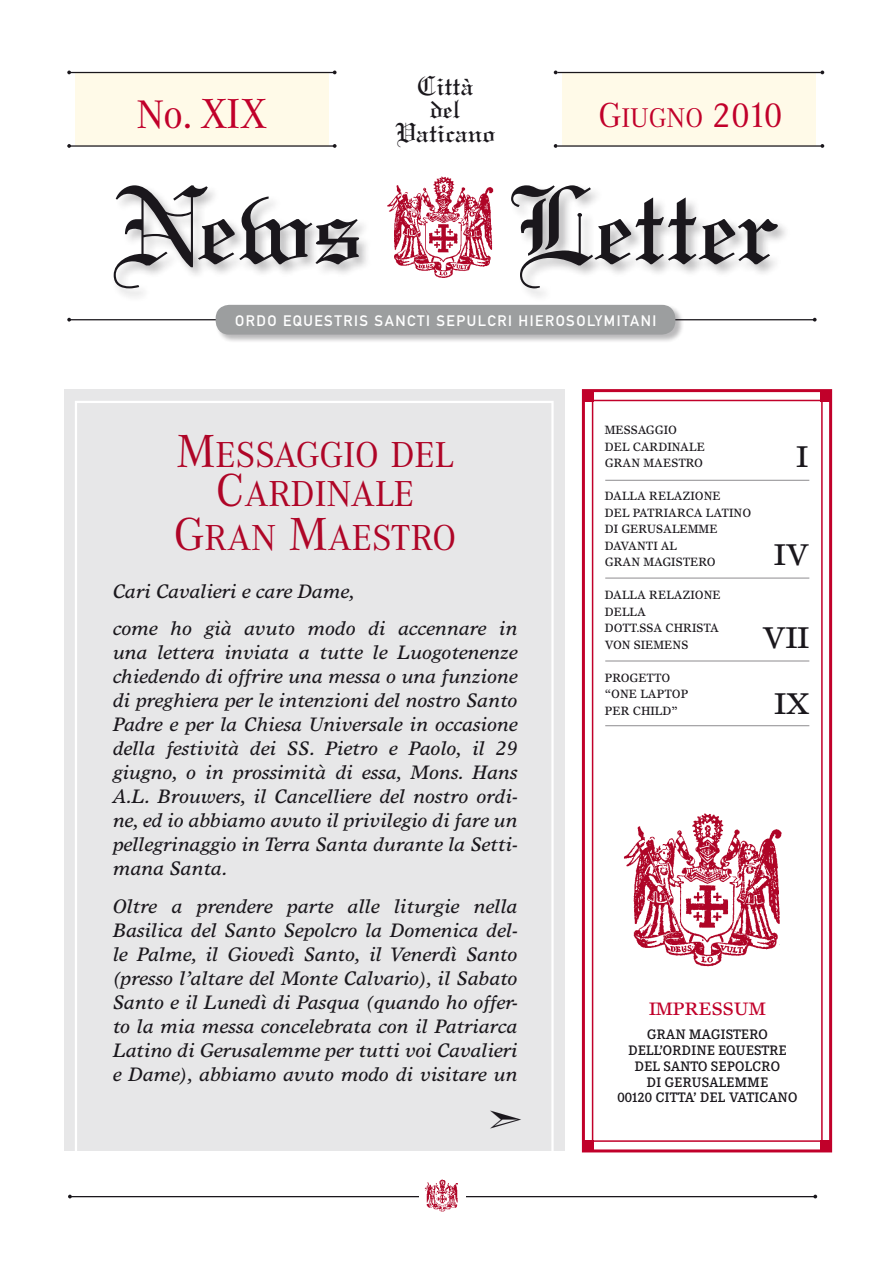
<style>
.page{position:relative;width:893px;height:1263px;background:#fff}
.page>*{position:absolute;margin:0;border:0;box-sizing:border-box;transform-origin:0 0}
.t1{font:117.15px "Linotext";color:#1a171c}
.t2{font:41.25px "Corporate A";color:#c1002a}
.t3{font:37.5px/39px "Corporate A";color:#af0527;text-align:center}
.t4{font:36px "Corporate A";color:#c1002a}
.t5{font:30px "Times Europa";color:#1a171c}
.t6{font:29.1px/23.5px "Linotext";color:#1a171c;text-align:center}
.t7{font:italic 19.5px/24px "Times Europa";color:#1a171c;text-align:justify}
.t8{font:18px "Times Europa";color:#c1002a}
.t9{font:15px "DIN Mittelschrift Std";letter-spacing:.1em;color:#fff}
.t10{font:500 13.5px/15.8px "Corporate EBQ";letter-spacing:.03em;color:#1a171c;text-align:center}
.t11{font:12px/16.5px "Times Europa";color:#1a171c;scale:.95 1}
.s1{font-size:43.5px}
.s2{font-size:28.05px}
.s3{font-size:48px}
</style>
<div class="page">
<div style="left:64px;top:389px;width:501px;height:761px;background:#e7e7e8"></div>
<div style="left:592px;top:400px;width:231px;height:742px;background:#fff;border:2px solid #c1002a"></div>
<div style="left:582px;top:389px;width:250px;height:763px;border:3px solid #c1002a"></div>
<hr style="left:70px;top:1196px;width:746px;height:1px;background:#1a171c">
<div style="left:419px;top:1184px;width:47px;height:19px;background:#fff"></div>
<img style="left:424px;top:1179px;width:34px;height:33px">
<div style="left:75px;top:72px;width:253px;height:74px;background:#fffae8"></div>
<div style="left:563px;top:72px;width:253px;height:74px;background:#fffae8"></div>
<div style="left:112px;top:183px;width:679px;height:119px;background:#1a171c;opacity:.3"></div>
<div style="left:383px;top:169px;width:125px;height:121px;background:#fff"></div>
<img style="left:387px;top:176px;width:107px;height:102px">
<hr style="left:70px;top:145px;width:264px;height:2px;background:#1a171c">
<hr style="left:70px;top:72px;width:264px;height:1px;background:#1a171c">
<hr style="left:557px;top:145px;width:264px;height:2px;background:#1a171c">
<hr style="left:69px;top:319px;width:746px;height:1px;background:#1a171c">
<hr style="left:557px;top:72px;width:264px;height:1px;background:#1a171c">
<svg style="left:554px;top:144px;width:3px;height:4px"></svg>
<svg style="left:333px;top:144px;width:4px;height:4px"></svg>
<svg style="left:67px;top:144px;width:4px;height:4px"></svg>
<svg style="left:67px;top:318px;width:4px;height:4px"></svg>
<svg style="left:813px;top:318px;width:4px;height:4px"></svg>
<svg style="left:820px;top:144px;width:4px;height:4px"></svg>
<svg style="left:820px;top:71px;width:4px;height:3px"></svg>
<div style="left:215px;top:304px;width:469px;height:39px;background:#1a171c;opacity:.3"></div>
<div style="left:216px;top:305px;width:459px;height:30px;background:#9c9e9f;border-radius:13px"></div>
<div style="left:583px;top:391px;width:11px;height:11px;background:#c1002a"></div>
<div style="left:821px;top:391px;width:10px;height:11px;background:#c1002a"></div>
<div style="left:583px;top:1140px;width:11px;height:11px;background:#c1002a"></div>
<div style="left:821px;top:1140px;width:10px;height:11px;background:#c1002a"></div>
<img style="left:623px;top:813px;width:159px;height:154px">
<div style="left:75px;top:401px;width:479px;height:763px;border:2px solid #fff"></div>
<hr style="left:605px;top:480px;width:204px;height:1px;background:#1a171c">
<hr style="left:605px;top:578px;width:204px;height:1px;background:#1a171c">
<hr style="left:605px;top:661px;width:204px;height:1px;background:#1a171c">
<hr style="left:605px;top:725px;width:204px;height:1px;background:#1a171c">
<h3 class="t6" style="left:395px;top:73px;width:102px">Città<br>del<br>Vaticano</h3>
<h2 class="t2" style="left:137px;top:91px;width:132px">No. <span class="s1">XIX</span></h2>
<h3 class="t4" style="left:598px;top:95px;width:186px">G<span class="s2">IUGNO</span> 2010</h3>
<h1 class="t1" style="left:112px;top:156px;width:253px">News</h1>
<h1 class="t1" style="left:510px;top:156px;width:272px">Letter</h1>
<p class="t9" style="left:235px;top:312px;width:423px">ORDO EQUESTRIS SANCTI SEPULCRI HIEROSOLYMITANI</p>
<h3 class="t3" style="left:176px;top:436px;width:279px"><span class="s3">M</span>ESSAGGIO DEL<br><span class="s3">C</span>ARDINALE</h3>
<h3 class="t3" style="left:174px;top:519px;width:284px"><span class="s3">G</span>RAN <span class="s3">M</span>AESTRO</h3>
<p class="t7" style="left:113px;top:572px;width:406px;line-height:37.5px">Cari Cavalieri e care Dame,<br>come ho già avuto modo di accennare in</p>
<p class="t7" style="left:113px;top:640px;width:406px">una lettera inviata a tutte le Luogotenenze chiedendo di offrire una messa o una funzione di preghiera per le intenzioni del nostro Santo Padre e per la Chiesa Universale in occasione della festività dei SS. Pietro e Paolo, il 29 giugno, o in prossimità di essa, Mons. Hans A.L. Brouwers, il Cancelliere del nostro ordi&shy;ne, ed io abbiamo avuto il privilegio di fare un pellegrinaggio in Terra Santa durante la Setti&shy;mana Santa.</p>
<p class="t7" style="left:113px;top:894px;width:406px">Oltre a prendere parte alle liturgie nella Basilica del Santo Sepolcro la Domenica del&shy;le Palme, il Giovedì Santo, il Venerdì Santo (presso l’altare del Monte Calvario), il Sabato Santo e il Lunedì di Pasqua (quando ho offer&shy;to la mia messa concelebrata con il Patriarca Latino di Gerusalemme per tutti voi Cavalieri e Dame), abbiamo avuto modo di visitare un</p>
<p class="t11" style="left:605px;top:422px;width:107px">MESSAGGIO<br>DEL CARDINALE<br>GRAN MAESTRO</p>
<p class="t11" style="left:605px;top:488px;width:156px">DALLA RELAZIONE<br>DEL PATRIARCA LATINO<br>DI GERUSALEMME<br>DAVANTI AL<br>GRAN MAGISTERO</p>
<p class="t11" style="left:605px;top:587px;width:124px">DALLA RELAZIONE<br>DELLA<br>DOTT.SSA CHRISTA<br>VON SIEMENS</p>
<p class="t11" style="left:605px;top:669px;width:18px">PROGETTO “ONE</p>
<p class="t11" style="left:605px;top:686px;width:89px;text-indent:35px">LAPTOP<br>PER CHILD</p>
<p class="t11" style="left:671px;top:702px;width:8px">”</p>
<h3 class="t5" style="left:797px;top:439px;width:12px">I</h3>
<h3 class="t5" style="left:774px;top:537px;width:19px">IV</h3>
<h3 class="t5" style="left:762px;top:620px;width:17px">VII</h3>
<h3 class="t5" style="left:775px;top:686px;width:36px">IX</h3>
<p class="t8" style="left:649px;top:998px;width:50px">IMPRESSU</p>
<p class="t8" style="left:749px;top:998px;width:18px">M</p>
<p class="t10" style="left:617px;top:1027px;width:182px">GRAN MAGISTERO<br>DELL’ORDINE EQUESTRE<br>DEL SANTO SEPOLCRO<br>DI GERUSALEMME<br>00120 CITTA’ DEL VATICANO</p>
</div>
